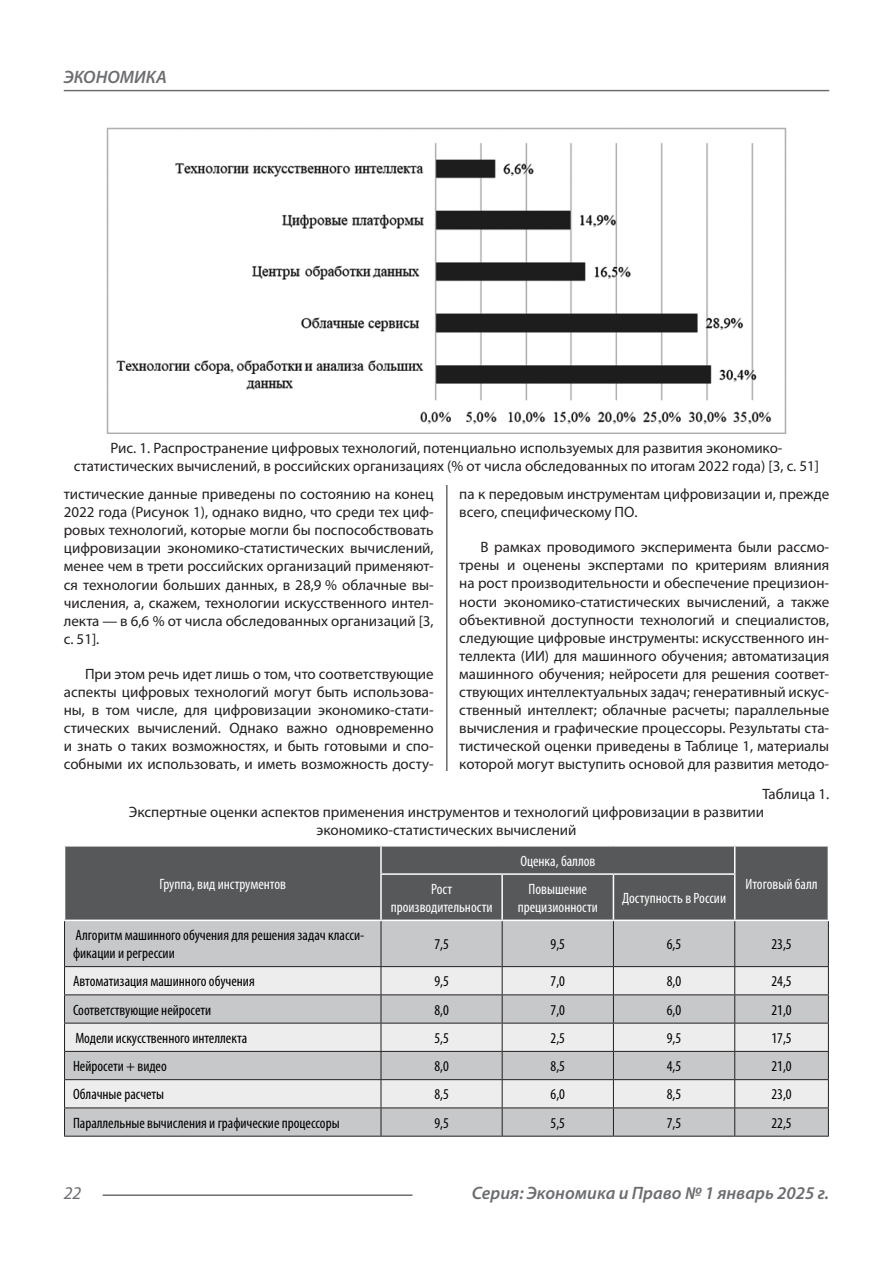
<style>
.page{position:relative;width:893px;height:1263px;background:#fff}
.page>*{position:absolute;margin:0;border:0;box-sizing:border-box;transform-origin:0 0}
.t1{font:italic 600 18px "Myriad Pro";color:#6c6d70}
.t2{font:italic 18px "Myriad Pro";color:#6c6d70}
.Статья_текст{font:15px/18.1px "Myriad Pro";color:#231f20;text-align:justify}
.Таблица_Строка{font:condensed 15px/18px "Myriad Pro";color:#000}
.Таблица_Заголовок_Яч{font:condensed 15px/18px "Myriad Pro";color:#fff;text-align:center}
</style>
<div class="page">
<hr style="left:446px;top:128px;width:1px;height:1007px;background:#231f20">
<hr style="left:103px;top:1194px;width:309px;height:2px;background:#6c6d70">
<hr style="left:64px;top:90px;width:765px;height:1px;background:#6c6d70">
<div style="left:441px;top:471px;width:12px;height:14px;background:#fff"></div>
<img style="left:106px;top:127px;width:681px;height:307px">
<div style="left:64px;top:787px;width:765px;height:349px;background:#fff"></div>
<div style="left:65px;top:846px;width:763px;height:73px;background:#57585a"></div>
<div style="left:65px;top:921px;width:763px;height:215px;background:#c7c8ca"></div>
<svg style="left:65px;top:967px;width:763px;height:140px;background:#dbdcdd"></svg>
<hr style="left:64px;top:966px;width:317px;height:1px;background:#231f20">
<hr style="left:381px;top:966px;width:121px;height:1px;background:#231f20">
<hr style="left:502px;top:966px;width:111px;height:1px;background:#231f20">
<hr style="left:613px;top:966px;width:122px;height:1px;background:#231f20">
<hr style="left:735px;top:966px;width:94px;height:1px;background:#231f20">
<hr style="left:64px;top:994px;width:317px;height:1px;background:#231f20">
<hr style="left:381px;top:994px;width:121px;height:1px;background:#231f20">
<hr style="left:502px;top:994px;width:111px;height:1px;background:#231f20">
<hr style="left:613px;top:994px;width:122px;height:1px;background:#231f20">
<hr style="left:735px;top:994px;width:94px;height:1px;background:#231f20">
<hr style="left:64px;top:1023px;width:317px;height:1px;background:#231f20">
<hr style="left:381px;top:1023px;width:121px;height:1px;background:#231f20">
<hr style="left:502px;top:1023px;width:111px;height:1px;background:#231f20">
<hr style="left:613px;top:1023px;width:122px;height:1px;background:#231f20">
<hr style="left:735px;top:1023px;width:94px;height:1px;background:#231f20">
<hr style="left:64px;top:1051px;width:317px;height:1px;background:#231f20">
<hr style="left:381px;top:1051px;width:121px;height:1px;background:#231f20">
<hr style="left:502px;top:1051px;width:111px;height:1px;background:#231f20">
<hr style="left:613px;top:1051px;width:122px;height:1px;background:#231f20">
<hr style="left:735px;top:1051px;width:94px;height:1px;background:#231f20">
<hr style="left:64px;top:1079px;width:317px;height:1px;background:#231f20">
<hr style="left:381px;top:1079px;width:121px;height:1px;background:#231f20">
<hr style="left:502px;top:1079px;width:111px;height:1px;background:#231f20">
<hr style="left:613px;top:1079px;width:122px;height:1px;background:#231f20">
<hr style="left:735px;top:1079px;width:94px;height:1px;background:#231f20">
<hr style="left:64px;top:1107px;width:317px;height:1px;background:#231f20">
<hr style="left:381px;top:1107px;width:121px;height:1px;background:#231f20">
<hr style="left:502px;top:1107px;width:111px;height:1px;background:#231f20">
<hr style="left:613px;top:1107px;width:122px;height:1px;background:#231f20">
<hr style="left:735px;top:1107px;width:94px;height:1px;background:#231f20">
<hr style="left:64px;top:1136px;width:317px;height:1px;background:#231f20">
<hr style="left:381px;top:1136px;width:121px;height:1px;background:#231f20">
<hr style="left:502px;top:1136px;width:111px;height:1px;background:#231f20">
<hr style="left:613px;top:1136px;width:122px;height:1px;background:#231f20">
<hr style="left:735px;top:1136px;width:94px;height:1px;background:#231f20">
<hr style="left:64px;top:921px;width:1px;height:45px;background:#231f20">
<svg style="left:64px;top:967px;width:1px;height:169px"></svg>
<hr style="left:381px;top:921px;width:1px;height:45px;background:#231f20">
<hr style="left:502px;top:921px;width:1px;height:45px;background:#231f20">
<hr style="left:613px;top:921px;width:1px;height:45px;background:#231f20">
<hr style="left:734px;top:921px;width:1px;height:45px;background:#231f20">
<hr style="left:828px;top:921px;width:1px;height:45px;background:#231f20">
<svg style="left:381px;top:967px;width:1px;height:169px"></svg>
<svg style="left:502px;top:967px;width:1px;height:169px"></svg>
<svg style="left:613px;top:967px;width:1px;height:169px"></svg>
<svg style="left:734px;top:967px;width:1px;height:169px"></svg>
<svg style="left:828px;top:967px;width:1px;height:169px"></svg>
<hr style="left:380px;top:846px;width:2px;height:27px;background:#fff">
<svg style="left:734px;top:846px;width:1px;height:27px"></svg>
<hr style="left:380px;top:873px;width:122px;height:2px;background:#fff">
<hr style="left:380px;top:875px;width:2px;height:44px;background:#fff">
<hr style="left:502px;top:873px;width:111px;height:2px;background:#fff">
<hr style="left:501px;top:875px;width:2px;height:44px;background:#fff">
<hr style="left:613px;top:873px;width:122px;height:2px;background:#fff">
<hr style="left:613px;top:875px;width:1px;height:44px;background:#fff">
<hr style="left:734px;top:875px;width:1px;height:44px;background:#fff">
<div style="left:441px;top:771px;width:12px;height:16px;background:#fff"></div>
<p class="t1" style="left:64px;top:66px;width:105px">ЭКОНОМИКА</p>
<p class="Статья_текст" style="left:74px;top:438px;width:747px;text-align:center">Рис. 1. Распространение цифровых технологий, потенциально используемых для развития экономико&shy;статистических вычислений, в российских организациях (% от числа обследованных по итогам 2022 года) [3, c. 51]</p>
<p class="Статья_текст" style="left:64px;top:485px;width:371px">тистические данные приведены по состоянию на конец 2022 года (Рисунок 1), однако видно, что среди тех циф&shy;ровых технологий, которые могли бы поспособствовать цифровизации экономико-статистических вычислений, менее чем в трети российских организаций применяют&shy;ся технологии больших данных, в 28,9 % облачные вы&shy;числения, а, скажем, технологии искусственного интел&shy;лекта — в 6,6 % от числа обследованных организаций [3, c. 51].</p>
<p class="Статья_текст" style="left:64px;top:665px;width:371px;text-indent:21px">При этом речь идет лишь о том, что соответствующие аспекты цифровых технологий могут быть использова&shy;ны, в том числе, для цифровизации экономико-стати&shy;стических вычислений. Однако важно одновременно и знать о таких возможностях, и быть готовыми и спо&shy;собными их использовать, и иметь возможность досту-</p>
<p class="Статья_текст" style="left:459px;top:485px;width:371px">па к передовым инструментам цифровизации и, прежде всего, специфическому ПО.</p>
<p class="Статья_текст" style="left:459px;top:538px;width:371px;text-indent:21px">В рамках проводимого эксперимента были рассмо&shy;трены и оценены экспертами по критериям влияния на рост производительности и обеспечение прецизион&shy;ности экономико-статистических вычислений, а также объективной доступности технологий и специалистов, следующие цифровые инструменты: искусственного ин&shy;теллекта (ИИ) для машинного обучения; автоматизация машинного обучения; нейросети для решения соответ&shy;ствующих интеллектуальных задач; генеративный искус&shy;ственный интеллект; облачные расчеты; параллельные вычисления и графические процессоры. Результаты ста&shy;тистической оценки приведены в Таблице 1, материалы которой могут выступить основой для развития методо-</p>
<p class="Статья_текст" style="left:762px;top:784px;width:67px">Таблица 1.</p>
<p class="Статья_текст" style="left:129px;top:802px;width:637px;text-align:center">Экспертные оценки аспектов применения инструментов и технологий цифровизации в развитии экономико-статистических вычислений</p>
<p class="Таблица_Заголовок_Яч" style="left:160px;top:874px;width:128px">Группа, вид инструментов</p>
<p class="Таблица_Заголовок_Яч" style="left:520px;top:851px;width:77px">Оценка, баллов</p>
<p class="Таблица_Заголовок_Яч" style="left:391px;top:880px;width:103px">Рост производительности</p>
<p class="Таблица_Заголовок_Яч" style="left:518px;top:880px;width:82px">Повышение прецизионности</p>
<p class="Таблица_Заголовок_Яч" style="left:622px;top:889px;width:106px">Доступность в России</p>
<p class="Таблица_Заголовок_Яч" style="left:746px;top:874px;width:73px">Итоговый балл</p>
<p class="Таблица_Строка" style="left:73px;top:926px;width:293px">Алгоритм машинного обучения для решения задач класси&shy;фикации и регрессии</p>
<p class="Таблица_Строка" style="left:434px;top:935px;width:16px">7,5</p>
<p class="Таблица_Строка" style="left:551px;top:935px;width:16px">9,5</p>
<p class="Таблица_Строка" style="left:667px;top:935px;width:16px">6,5</p>
<p class="Таблица_Строка" style="left:771px;top:935px;width:22px">23,5</p>
<p class="Таблица_Строка" style="left:73px;top:972px;width:183px">Автоматизация машинного обучения</p>
<p class="Таблица_Строка" style="left:434px;top:972px;width:16px">9,5</p>
<p class="Таблица_Строка" style="left:551px;top:972px;width:16px">7,0</p>
<p class="Таблица_Строка" style="left:667px;top:972px;width:16px">8,0</p>
<p class="Таблица_Строка" style="left:771px;top:972px;width:22px">24,5</p>
<p class="Таблица_Строка" style="left:73px;top:1000px;width:140px">Соответствующие нейросети</p>
<p class="Таблица_Строка" style="left:434px;top:1000px;width:16px">8,0</p>
<p class="Таблица_Строка" style="left:551px;top:1000px;width:16px">7,0</p>
<p class="Таблица_Строка" style="left:667px;top:1000px;width:16px">6,0</p>
<p class="Таблица_Строка" style="left:771px;top:1000px;width:22px">21,0</p>
<p class="Таблица_Строка" style="left:75px;top:1029px;width:173px">Модели искусственного интеллекта</p>
<p class="Таблица_Строка" style="left:434px;top:1029px;width:16px">5,5</p>
<p class="Таблица_Строка" style="left:551px;top:1029px;width:16px">2,5</p>
<p class="Таблица_Строка" style="left:667px;top:1029px;width:16px">9,5</p>
<p class="Таблица_Строка" style="left:771px;top:1029px;width:22px">17,5</p>
<p class="Таблица_Строка" style="left:73px;top:1057px;width:95px">Нейросети + видео</p>
<p class="Таблица_Строка" style="left:434px;top:1057px;width:16px">8,0</p>
<p class="Таблица_Строка" style="left:551px;top:1057px;width:16px">8,5</p>
<p class="Таблица_Строка" style="left:667px;top:1057px;width:16px">4,5</p>
<p class="Таблица_Строка" style="left:771px;top:1057px;width:22px">21,0</p>
<p class="Таблица_Строка" style="left:73px;top:1085px;width:93px">Облачные расчеты</p>
<p class="Таблица_Строка" style="left:434px;top:1085px;width:16px">8,5</p>
<p class="Таблица_Строка" style="left:551px;top:1085px;width:16px">6,0</p>
<p class="Таблица_Строка" style="left:667px;top:1085px;width:16px">8,5</p>
<p class="Таблица_Строка" style="left:771px;top:1085px;width:22px">23,0</p>
<p class="Таблица_Строка" style="left:73px;top:1113px;width:268px">Параллельные вычисления и графические процессоры</p>
<p class="Таблица_Строка" style="left:434px;top:1113px;width:16px">9,5</p>
<p class="Таблица_Строка" style="left:551px;top:1113px;width:16px">5,5</p>
<p class="Таблица_Строка" style="left:667px;top:1113px;width:16px">7,5</p>
<p class="Таблица_Строка" style="left:771px;top:1113px;width:22px">22,5</p>
<p class="t2" style="left:64px;top:1182px;width:19px">22</p>
<p class="t1" style="left:472px;top:1182px;width:359px">Серия: Экономика и Право № 1 январь 2025 г.</p>
</div>
